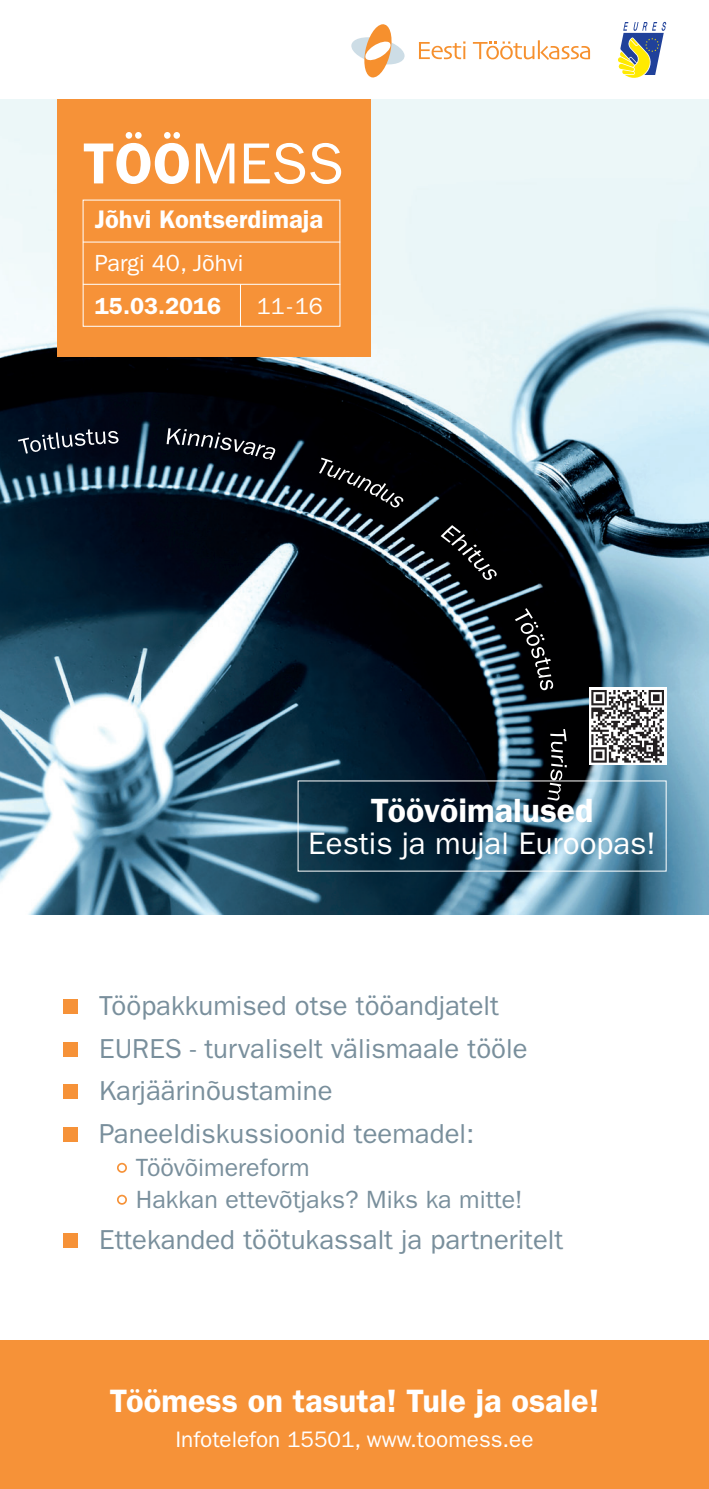
<style>
.page{position:relative;width:709px;height:1489px;background:#fff}
.page>*{position:absolute;margin:0;border:0;box-sizing:border-box;transform-origin:0 0}
.t1{font:58.25px "ITC Franklin Gothic Std";color:#fff}
.t2{font:600 33.75px "ITC Franklin Gothic Std";color:#fff}
.t3{font:600 32.5px "ITC Franklin Gothic Std";color:#fff}
.t4{font:31.25px "ITC Franklin Gothic Std";color:#fff}
.t5{font:27.5px "ITC Franklin Gothic Std";color:#798f9c}
.t6{font:600 25.5px "ITC Franklin Gothic Std";color:#fff}
.t7{font:25px "ITC Franklin Gothic Std";color:#798f9c}
.t8{font:23.5px "ITC Franklin Gothic Std";color:#fff}
.t9{font:600 23.5px "ITC Franklin Gothic Std";color:#fff}
.t10{font:22.5px "ITC Franklin Gothic Std";color:#fff}
.s1{font-weight:600}
</style>
<div class="page">
<img style="left:0;top:99px;width:709px;height:815px">
<svg style="left:18px;top:428px;width:549px;height:372px;background:#2c3e4a"></svg>
<svg style="left:419px;top:41px;width:46px;height:18px"></svg>
<svg style="left:473px;top:40px;width:117px;height:20px"></svg>
<svg style="left:351px;top:24px;width:54px;height:54px"></svg>
<svg style="left:618px;top:22px;width:48px;height:56px"></svg>
<div style="left:57px;top:99px;width:313px;height:258px;background:#f69238"></div>
<div style="left:589px;top:687px;width:77px;height:77px;background:#fff"></div>
<svg style="left:591px;top:690px;width:73px;height:72px"></svg>
<div style="left:0;top:1339px;width:709px;height:149px;background:#f69238"></div>
<div style="left:64px;top:999px;width:14px;height:14px;background:#f69238"></div>
<div style="left:64px;top:1042px;width:14px;height:14px;background:#f69238"></div>
<div style="left:64px;top:1084px;width:14px;height:14px;background:#f69238"></div>
<div style="left:117px;top:1162px;width:10px;height:10px;border:2px solid #f69238;border-radius:50%"></div>
<hr style="left:83px;top:242px;width:257px;height:1px;background:#fff">
<hr style="left:83px;top:284px;width:257px;height:1px;background:#fff">
<hr style="left:240px;top:284px;width:1px;height:42px;background:#fff">
<div style="left:64px;top:1127px;width:14px;height:14px;background:#f69238"></div>
<div style="left:117px;top:1194px;width:10px;height:10px;border:2px solid #f69238;border-radius:50%"></div>
<div style="left:64px;top:1233px;width:14px;height:14px;background:#f69238"></div>
<p class="t1" style="left:83px;top:130px;width:262px"><span class="s1">TÖÖ</span>MESS</p>
<p class="t6" style="left:95px;top:204px;width:230px">Jõhvi Kontserdimaja</p>
<p class="t8" style="left:95px;top:249px;width:150px">Pargi 40, Jõhvi</p>
<p class="t9" style="left:95px;top:292px;width:128px">15.03.2016</p>
<p class="t8" style="left:257px;top:293px;width:67px">11-16</p>
<p class="t2" style="left:371px;top:790px;width:224px">Töövõimalused</p>
<p class="t4" style="left:308px;top:825px;width:349px">Eestis ja mujal Euroopas!</p>
<p class="t5" style="left:99px;top:989px;width:401px">Tööpakkumised otse tööandjatelt</p>
<p class="t5" style="left:99px;top:1032px;width:430px">EURES - turvaliselt välismaale tööle</p>
<p class="t5" style="left:99px;top:1074px;width:235px">Karjäärinõustamine</p>
<p class="t5" style="left:99px;top:1117px;width:376px">Paneeldiskussioonid teemadel:</p>
<p class="t7" style="left:136px;top:1153px;width:175px">Töövõimereform</p>
<p class="t7" style="left:136px;top:1185px;width:388px">Hakkan ettevõtjaks? Miks ka mitte!</p>
<p class="t5" style="left:99px;top:1223px;width:465px">Ettekanded töötukassalt ja partneritelt</p>
<p class="t3" style="left:110px;top:1381px;width:491px">Töömess on tasuta! Tule ja osale!</p>
<p class="t10" style="left:175px;top:1426px;width:359px">Infotelefon 15501, www.toomess.ee</p>
</div>
